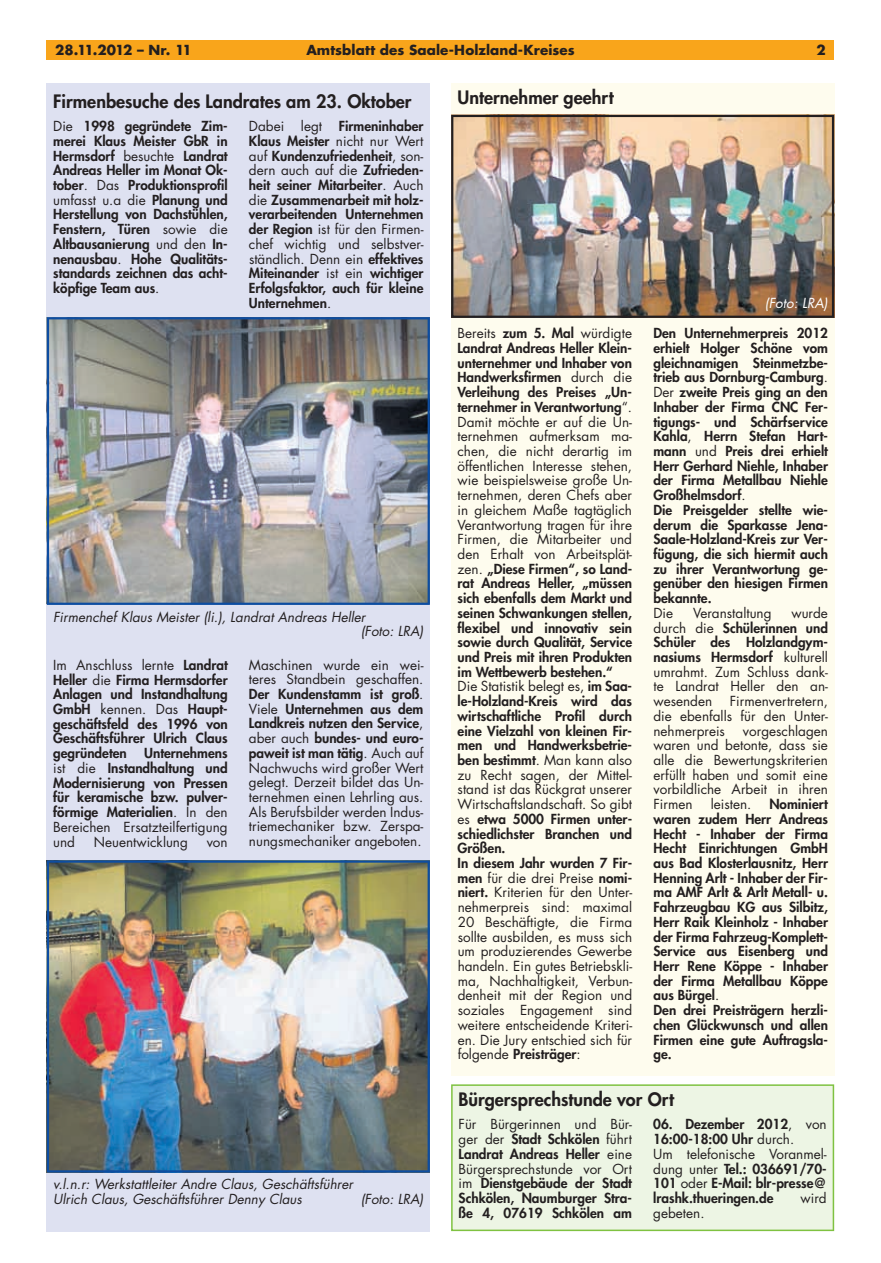
<style>
.page{position:relative;width:881px;height:1263px;background:#fff}
.page>*{position:absolute;margin:0;border:0;box-sizing:border-box;transform-origin:0 0}
.t1{font:800 18px "Futura LT";color:#231f20}
.t2{font:800 13.5px/14.7px "Futura LT";color:#231f20;text-align:justify}
.t3{font:13.5px/14.7px "Futura LT";color:#231f20;text-align:justify}
.t4{font:italic 13.5px/14.7px "Futura LT";color:#231f20}
.t5{font:700 13.5px "Futura LT";letter-spacing:.005em;color:#231f20}
.t6{font:700 13.5px "Futura LT";letter-spacing:-.07em;color:#231f20}
.t7{font:italic 13.5px "Futura LT";color:#fff}
.s1{font-weight:400}
.s2{font-weight:800}
</style>
<div class="page">
<div style="left:47px;top:40px;width:786px;height:20px;background:#f9a51b"></div>
<div style="left:47px;top:83px;width:382px;height:1148px;background:#dee1f1"></div>
<img style="left:47px;top:317px;width:382px;height:288px">
<img style="left:47px;top:860px;width:382px;height:312px">
<div style="left:451px;top:83px;width:382px;height:993px;background:#fefcee"></div>
<img style="left:451px;top:115px;width:382px;height:203px">
<div style="left:451px;top:1084px;width:382px;height:147px;background:#edf5e4"></div>
<p class="t6" style="left:55px;top:41px;width:138px">28.11.2012 – Nr. 11</p>
<p class="t5" style="left:306px;top:41px;width:270px">Amtsblatt des Saale-Holzland-Kreises</p>
<p class="t5" style="left:816px;top:41px;width:11px">2</p>
<h1 class="t1" style="left:53px;top:89px;width:360px">Firmenbesuche des Landrates am 23. Oktober</h1>
<p class="t2" style="left:53px;top:119px;width:176px"><span class="s1">Die</span> 1998 gegründete Zim&shy;merei Klaus Meister GbR in Hermsdorf <span class="s1">besuchte</span> Landrat Andreas Heller im Monat Ok&shy;tober<span class="s1">. Das</span> Produktionsprofil <span class="s1">umfasst u.a die</span> Planung und Herstellung von Dachstühlen, Fenstern, Türen <span class="s1">sowie die </span>Altbausanierung <span class="s1">und den</span> In&shy;nenausbau<span class="s1">.</span> Hohe Qualitäts&shy;standards zeichnen das acht&shy;köpfige Team aus<span class="s1">.</span></p>
<p class="t2" style="left:249px;top:119px;width:176px"><span class="s1">Dabei legt</span> Firmeninhaber Klaus Meister <span class="s1">nicht nur Wert auf</span> Kundenzufriedenheit<span class="s1">, son&shy;dern auch auf die</span> Zufrieden&shy;heit seiner Mitarbeiter<span class="s1">. Auch die</span> Zusammenarbeit mit holz&shy;verarbeitenden Unternehmen der Region <span class="s1">ist für den Firmen&shy;chef wichtig und selbstver&shy;ständlich. Denn ein</span> effektives Miteinander <span class="s1">ist ein</span> wichtiger Erfolgsfaktor, auch für kleine Unternehmen<span class="s1">.</span></p>
<h1 class="t1" style="left:457px;top:85px;width:158px">Unternehmer geehrt</h1>
<p class="t7" style="left:764px;top:295px;width:64px">(Foto: LRA)</p>
<p class="t4" style="left:360px;top:610px;width:64px;text-indent:-307px">Firmenchef Klaus Meister (li.), Landrat Andreas Heller<br>(Foto: LRA)</p>
<p class="t2" style="left:53px;top:657px;width:176px"><span class="s1">Im Anschluss lernte</span> Landrat Heller <span class="s1">die</span> Firma Hermsdorfer Anlagen und Instandhaltung GmbH <span class="s1">kennen. Das</span> Haupt&shy;geschäftsfeld des 1996 von Geschäftsführer Ulrich Claus gegründeten</p>
<p class="t2" style="left:53px;top:746px;width:176px;text-indent:91px">Unternehmens <span class="s1">ist die</span> Instandhaltung und Modernisierung von Pressen für keramische bzw. pulver&shy;förmige Materialien<span class="s1">. In den Bereichen Ersatzteilfertigung und</span></p>
<p class="t3" style="left:94px;top:834px;width:96px">Neuentwicklung</p>
<p class="t3" style="left:207px;top:834px;width:22px">von</p>
<p class="t3" style="left:249px;top:657px;width:176px">Maschinen wurde ein wei&shy;teres Standbein geschaffen.<br><span class="s2">Der Kundenstamm ist groß</span>.<br>Viele <span class="s2">Unternehmen aus dem Landkreis nutzen den Service</span>, aber auch <span class="s2">bundes- und euro&shy;paweit ist man tätig</span>. Auch auf Nachwuchs wird großer Wert gelegt. Derzeit bildet das Un&shy;ternehmen einen Lehrling aus.<br>Als Berufsbilder werden Indus&shy;triemechaniker bzw. Zerspa&shy;nungsmechaniker angeboten.</p>
<p class="t4" style="left:53px;top:1177px;width:301px">v.l.n.r: Werkstattleiter Andre Claus, Geschäftsführer<br>Ulrich Claus, Geschäftsführer Denny Claus</p>
<p class="t4" style="left:360px;top:1192px;width:64px">(Foto: LRA)</p>
<p class="t3" style="left:457px;top:326px;width:176px;text-align:left">Bereits <span class="s2">zum 5. Mal</span> würdigte<br><span class="s2">Landrat Andreas Heller Klein&shy;unternehmer und Inhaber von<br>Handwerksfirmen</span> durch die<br><span class="s2">Verleihung des Preises „Un&shy;ternehmer in Verantwortung</span>“.<br>Damit möchte er auf die Un&shy;ternehmen aufmerksam ma&shy;chen, die nicht derartig im öffentlichen Interesse stehen, wie beispielsweise große Un&shy;ternehmen, deren Chefs aber in gleichem Maße tagtäglich<br>Verantwortung tragen für ihre<br>Firmen, die Mitarbeiter und den Erhalt von Arbeitsplät&shy;zen. <span class="s2">„Diese Firmen“, so Land&shy;rat Andreas Heller, „müssen sich ebenfalls dem Markt und seinen Schwankungen stellen, flexibel und innovativ sein sowie durch Qualität, Service und Preis mit ihren Produkten im Wettbewerb bestehen.“<br></span>Die Statistik belegt es, <span class="s2">im Saa&shy;le-Holzland-Kreis wird das wirtschaftliche Profil durch eine Vielzahl von kleinen Fir&shy;men und Handwerksbetrie&shy;ben bestimmt</span>. Man kann also zu Recht sagen, der Mittel&shy;stand ist das Rückgrat unserer<br>Wirtschaftslandschaft. So gibt es <span class="s2">etwa 5000 Firmen unter&shy;schiedlichster Branchen und<br>Größen.<br>In diesem Jahr wurden 7 Fir&shy;men</span> für die drei Preise <span class="s2">nomi&shy;niert.</span> Kriterien für den Unter&shy;nehmerpreis sind: maximal<br>20 Beschäftigte, die Firma sollte ausbilden, es muss sich um produzierendes Gewerbe handeln. Ein gutes Betriebskli&shy;ma, Nachhaltigkeit, Verbun&shy;denheit mit der Region und soziales Engagement sind weitere entscheidende Kriteri&shy;en. Die Jury entschied sich für folgende <span class="s2">Preisträger</span>:</p>
<p class="t2" style="left:653px;top:326px;width:176px;text-align:left">Den Unternehmerpreis 2012 erhielt Holger Schöne vom gleichnamigen Steinmetzbe&shy;trieb aus Dornburg-Camburg<span class="s1">.<br>Der</span> zweite Preis ging an den<br>Inhaber der Firma CNC Fer&shy;tigungs- und Schärfservice<br>Kahla<span class="s1">,</span> Herrn Stefan Hart&shy;mann <span class="s1">und</span> Preis drei erhielt<br>Herr Gerhard Niehle, Inhaber der Firma Metallbau Niehle<br>Großhelmsdorf<span class="s1">.<br></span>Die Preisgelder stellte wie&shy;derum die Sparkasse Jena-<br>Saale-Holzland-Kreis zur Ver&shy;fügung, die sich hiermit auch zu ihrer Verantwortung ge&shy;genüber den hiesigen Firmen bekannte.</p>
<p class="t3" style="left:653px;top:606px;width:176px;text-indent:138px">wurde durch die <span class="s2">Schülerinnen und Schüler des Holzlandgym&shy;nasiums Hermsdorf</span> kulturell umrahmt. Zum Schluss dank&shy;te Landrat Heller den an&shy;wesenden</p>
<p class="t3" style="left:653px;top:606px;width:21px">Die</p>
<p class="t3" style="left:692px;top:606px;width:80px">Veranstaltung</p>
<p class="t3" style="left:653px;top:694px;width:176px;text-indent:76px">Firmenvertretern, die ebenfalls für den Unter&shy;nehmerpreis</p>
<p class="t3" style="left:653px;top:723px;width:176px;text-indent:89px">vorgeschlagen waren und betonte, dass sie alle die Bewertungskriterien erfüllt haben und somit eine vorbildliche Arbeit in ihren Firmen</p>
<p class="t3" style="left:710px;top:797px;width:42px">leisten.</p>
<p class="t2" style="left:653px;top:796px;width:176px;text-align:left;text-indent:116px">Nominiert waren zudem Herr Andreas<br>Hecht - Inhaber der Firma<br>Hecht Einrichtungen GmbH aus Bad Klosterlausnitz, Herr<br>Henning Arlt - Inhaber der Fir&shy;ma AMF Arlt &amp; Arlt Metall- u.<br>Fahrzeugbau KG aus Silbitz,<br>Herr Raik Kleinholz - Inhaber der Firma Fahrzeug-Komplett-<br>Service aus Eisenberg und<br>Herr Rene Köppe - Inhaber der Firma Metallbau Köppe aus Bürgel<span class="s1">.<br></span>Den drei Preisträgern herzli&shy;chen Glückwunsch und allen<br>Firmen eine gute Auftragsla&shy;ge.</p>
<h1 class="t1" style="left:458px;top:1087px;width:217px">Bürgersprechstunde vor Ort</h1>
<p class="t2" style="left:458px;top:1117px;width:175px"><span class="s1">Für Bürgerinnen und Bür&shy;ger der</span> Stadt Schkölen <span class="s1">führt </span>Landrat Andreas Heller <span class="s1">eine Bürgersprechstunde vor Ort im</span> Dienstgebäude der Stadt Schkölen, Naumburger Stra&shy;ße 4, 07619 Schkölen am</p>
<p class="t2" style="left:653px;top:1117px;width:175px;text-align:left">06. Dezember 2012<span class="s1">, von<br></span>16:00-18:00 Uhr <span class="s1">durch.<br>Um telefonische Voranmel&shy;dung unter</span> Tel.: 036691/70-<br>101 <span class="s1">oder</span> E-Mail: blr-presse@ lrashk.thueringen.de</p>
<p class="t3" style="left:800px;top:1191px;width:28px">wird</p>
<p class="t3" style="left:653px;top:1205px;width:53px">gebeten.</p>
</div>
